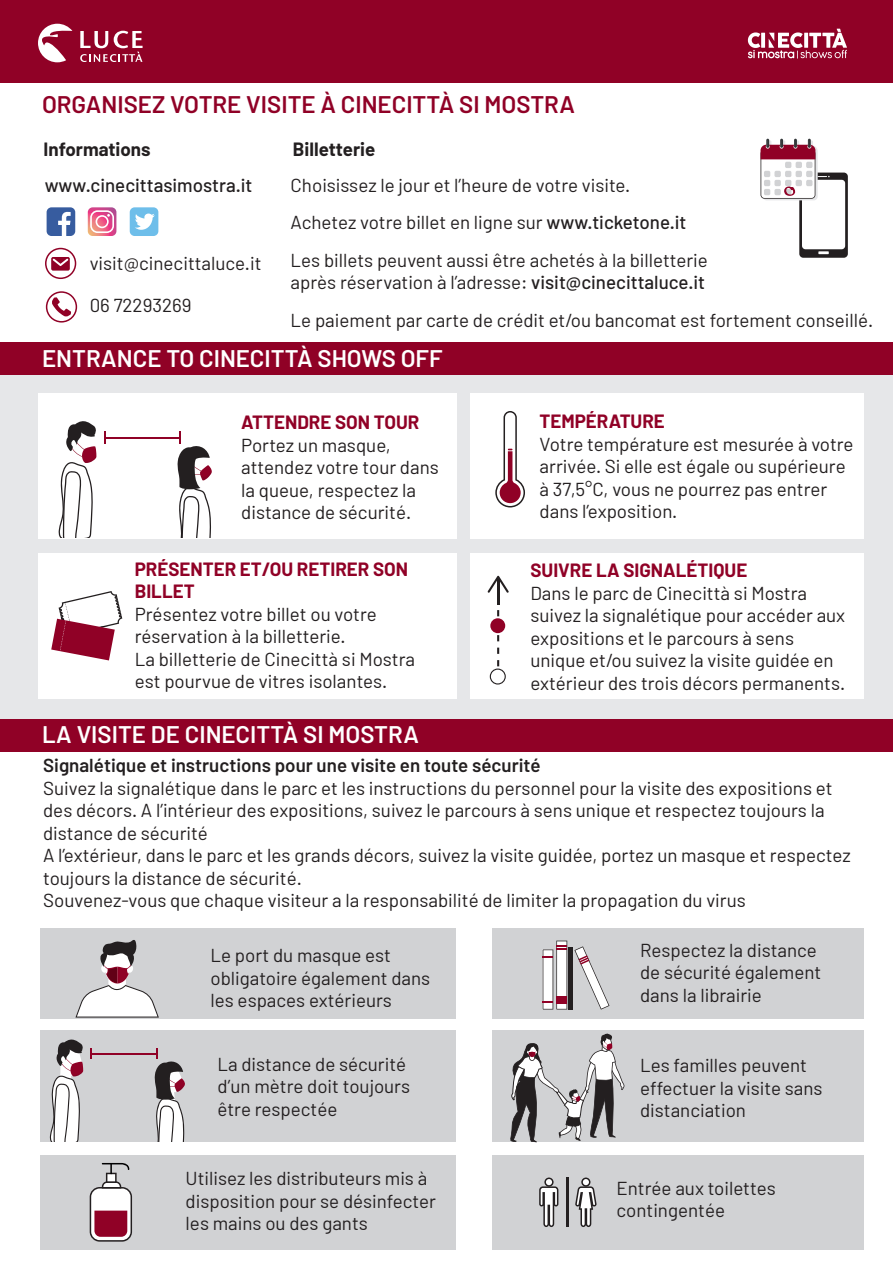
<style>
.page{position:relative;width:893px;height:1263px;background:#fff}
.page>*{position:absolute;margin:0;border:0;box-sizing:border-box;transform-origin:0 0}
.t1{font:600 24px "Barlow";color:#fff}
.t2{font:600 24px "Barlow";color:#900126}
.t3{font:18.75px/22.5px "Barlow";color:#231f20}
.t4{font:700 18.75px/22.5px "Barlow";color:#900126}
.t5{font:600 18.75px "Barlow";color:#231f20}
.t6{font:500 18.75px "Barlow";color:#231f20}
.t7{font:700 18.75px "Barlow";color:#231f20}
.s1{font-weight:500}
</style>
<div class="page">
<div style="left:0;top:0;width:893px;height:83px;background:#900126"></div>
<div style="left:0;top:369px;width:893px;height:379px;background:#e6e7e9"></div>
<div style="left:0;top:342px;width:893px;height:32px;background:#900126"></div>
<div style="left:0;top:719px;width:893px;height:32px;background:#900126"></div>
<div style="left:38px;top:393px;width:418px;height:145px;background:#fff"></div>
<div style="left:40px;top:928px;width:416px;height:90px;background:#d1d2d4"></div>
<div style="left:40px;top:1030px;width:416px;height:111px;background:#d1d2d4"></div>
<div style="left:40px;top:1155px;width:416px;height:95px;background:#d1d2d4"></div>
<div style="left:492px;top:928px;width:372px;height:90px;background:#d1d2d4"></div>
<div style="left:492px;top:1030px;width:372px;height:111px;background:#d1d2d4"></div>
<div style="left:492px;top:1155px;width:372px;height:95px;background:#d1d2d4"></div>
<div style="left:470px;top:393px;width:394px;height:145px;background:#fff"></div>
<div style="left:38px;top:554px;width:418px;height:145px;background:#fff"></div>
<div style="left:470px;top:554px;width:394px;height:145px;background:#fff"></div>
<svg style="left:495px;top:411px;width:30px;height:96px"></svg>
<svg style="left:51px;top:591px;width:71px;height:69px"></svg>
<svg style="left:575px;top:1177px;width:22px;height:50px"></svg>
<svg style="left:539px;top:1177px;width:19px;height:50px"></svg>
<hr style="left:566px;top:1177px;width:3px;height:50px;background:#231f20">
<svg style="left:497px;top:610px;width:2px;height:6px"></svg>
<svg style="left:497px;top:635px;width:2px;height:6px"></svg>
<svg style="left:497px;top:648px;width:2px;height:6px"></svg>
<hr style="left:497px;top:580px;width:2px;height:25px;background:#231f20">
<svg style="left:488px;top:576px;width:21px;height:17px"></svg>
<svg style="left:490px;top:660px;width:16px;height:24px"></svg>
<div style="left:490px;top:618px;width:15px;height:15px;background:#900126;border-radius:50%"></div>
<svg style="left:799px;top:173px;width:49px;height:85px"></svg>
<div style="left:802px;top:180px;width:43px;height:69px;background:#fff;border-radius:4px"></div>
<svg style="left:818px;top:251px;width:11px;height:3px"></svg>
<svg style="left:760px;top:139px;width:70px;height:61px"></svg>
<svg style="left:80px;top:31px;width:63px;height:31px"></svg>
<svg style="left:38px;top:24px;width:34px;height:38px"></svg>
<svg style="left:748px;top:29px;width:99px;height:30px"></svg>
<div style="left:130px;top:207px;width:28px;height:29px;background:#6ebeea;border-radius:5px"></div>
<svg style="left:135px;top:214px;width:20px;height:16px"></svg>
<div style="left:47px;top:207px;width:28px;height:29px;background:#375c9f;border-radius:5px"></div>
<svg style="left:58px;top:212px;width:13px;height:24px"></svg>
<svg style="left:88px;top:207px;width:28px;height:29px"></svg>
<svg style="left:45px;top:248px;width:31px;height:31px"></svg>
<svg style="left:46px;top:291px;width:31px;height:32px"></svg>
<svg style="left:50px;top:1039px;width:33px;height:103px"></svg>
<hr style="left:91px;top:1053px;width:66px;height:2px;background:#900126">
<svg style="left:154px;top:1048px;width:31px;height:94px"></svg>
<svg style="left:90px;top:1048px;width:2px;height:11px"></svg>
<svg style="left:90px;top:1163px;width:42px;height:78px"></svg>
<svg style="left:75px;top:940px;width:84px;height:77px"></svg>
<svg style="left:58px;top:421px;width:38px;height:116px"></svg>
<hr style="left:105px;top:437px;width:75px;height:1px;background:#900126">
<svg style="left:177px;top:431px;width:35px;height:106px"></svg>
<svg style="left:104px;top:431px;width:2px;height:12px"></svg>
<svg style="left:510px;top:1033px;width:114px;height:109px"></svg>
<svg style="left:543px;top:941px;width:24px;height:68px"></svg>
<div style="left:556px;top:997px;width:11px;height:7px;background:#900126"></div>
<hr style="left:569px;top:947px;width:4px;height:62px;background:#231f20">
<svg style="left:574px;top:946px;width:35px;height:64px"></svg>
<p class="t2" style="left:42px;top:90px;width:535px">ORGANISEZ VOTRE VISITE À CINECITTÀ SI MOSTRA</p>
<p class="t7" style="left:44px;top:138px;width:108px">Informations</p>
<p class="t7" style="left:293px;top:138px;width:84px">Billetterie</p>
<p class="t6" style="left:45px;top:173px;width:209px">www.cinecittasimostra.it</p>
<p class="t3" style="left:90px;top:251px;width:173px">visit@cinecittaluce.it</p>
<p class="t3" style="left:90px;top:293px;width:103px">06 72293269</p>
<p class="t3" style="left:291px;top:166px;width:419px;line-height:37.5px">Choisissez le jour et l’heure de votre visite.<br>Achetez votre billet en ligne sur <span class="s1">www.ticketone.it<br></span>Les billets peuvent aussi être achetés à la billetterie</p>
<p class="t3" style="left:291px;top:263px;width:584px;line-height:37.5px">après réservation à l’adresse: <span class="s1">visit@cinecittaluce.it<br></span>Le paiement par carte de crédit et/ou bancomat est fortement conseillé.</p>
<p class="t1" style="left:42px;top:343px;width:402px">ENTRANCE TO CINECITTÀ SHOWS OFF</p>
<p class="t4" style="left:241px;top:411px;width:180px">ATTENDRE SON TOUR</p>
<p class="t3" style="left:241px;top:433px;width:199px">Portez un masque, attendez votre tour dans la queue, respectez la distance de sécurité.</p>
<p class="t4" style="left:135px;top:557px;width:275px">PRÉSENTER ET/OU RETIRER SON<br>BILLET</p>
<p class="t3" style="left:135px;top:602px;width:282px">Présentez votre billet ou votre réservation à la billetterie.<br>La billetterie de Cinecittà si Mostra est pourvue de vitres isolantes.</p>
<p class="t1" style="left:42px;top:719px;width:378px">LA VISITE DE CINECITTÀ SI MOSTRA</p>
<p class="t4" style="left:540px;top:410px;width:127px">TEMPÉRATURE</p>
<p class="t3" style="left:540px;top:432px;width:316px">Votre température est mesurée à votre arrivée. Si elle est égale ou supérieure à 37,5°C, vous ne pourrez pas entrer dans l’exposition.</p>
<p class="t4" style="left:530px;top:559px;width:218px">SUIVRE LA SIGNALÉTIQUE</p>
<p class="t3" style="left:530px;top:581px;width:316px">Dans le parc de Cinecittà si Mostra suivez la signalétique pour accéder aux expositions et le parcours à sens unique et/ou suivez la visite guidée en extérieur des trois décors permanents.</p>
<p class="t5" style="left:43px;top:754px;width:499px">Signalétique et instructions pour une visite en toute sécurité</p>
<p class="t3" style="left:43px;top:776px;width:809px">Suivez la signalétique dans le parc et les instructions du personnel pour la visite des expositions et des décors. A l’intérieur des expositions, suivez le parcours à sens unique et respectez toujours la distance de sécurité<br>A l’extérieur, dans le parc et les grands décors, suivez la visite guidée, portez un masque et respectez toujours la distance de sécurité.<br>Souvenez-vous que chaque visiteur a la responsabilité de limiter la propagation du virus</p>
<p class="t3" style="left:210px;top:944px;width:221px">Le port du masque est obligatoire également dans les espaces extérieurs</p>
<p class="t3" style="left:640px;top:938px;width:183px">Respectez la distance de sécurité également dans la librairie</p>
<p class="t3" style="left:217px;top:1052px;width:194px">La distance de sécurité d’un mètre doit toujours être respectée</p>
<p class="t3" style="left:640px;top:1054px;width:184px">Les familles peuvent effectuer la visite sans distanciation</p>
<p class="t3" style="left:186px;top:1167px;width:252px">Utilisez les distributeurs mis à disposition pour se désinfecter les mains ou des gants</p>
<p class="t3" style="left:616px;top:1176px;width:161px">Entrée aux toilettes contingentée</p>
</div>
